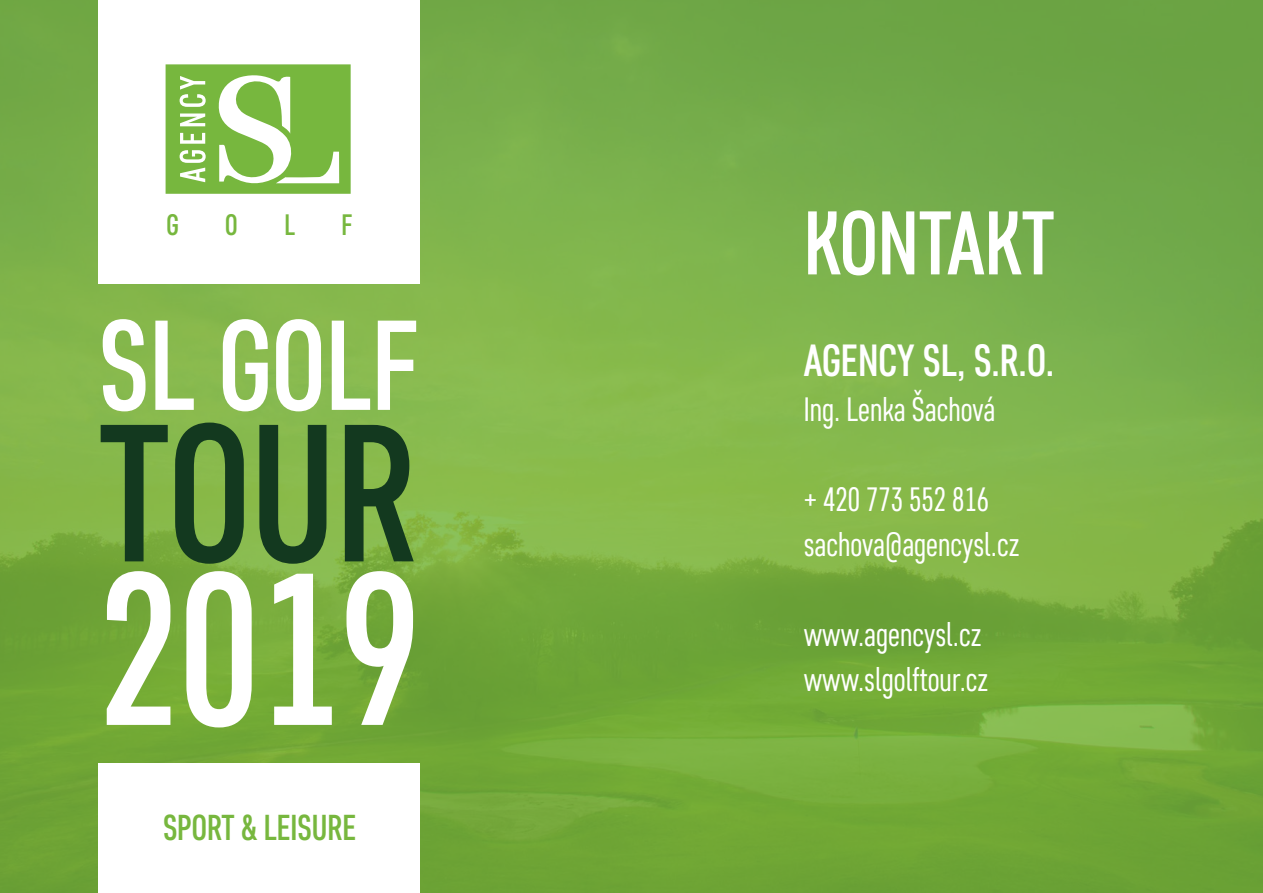
<style>
.page{position:relative;width:1263px;height:893px;background:#fff}
.page>*{position:absolute;margin:0;border:0;box-sizing:border-box;transform-origin:0 0}
.t1{font:500 216px "Core Sans D47 Cn";color:#fff}
.t2{font:500 195px "Core Sans D47 Cn";color:#13391f}
.t3{font:500 127.5px "Core Sans D47 Cn";color:#fff}
.t4{font:500 90px "Core Sans D47 Cn";color:#fff}
.t5{font:500 45px "Core Sans D47 Cn";color:#fff}
.t6{font:500 36px "Core Sans D47 Cn";color:#77b73e}
.t7{font:33.75px "Core Sans D37 Cn";color:#fff}
.t8{font:500 29.55px "Core Sans D47 Cn";color:#77b73e}
</style>
<div class="page">
<img style="left:0;top:0;width:1263px;height:893px">
<div style="left:99px;top:0;width:321px;height:283px;background:#fff"></div>
<div style="left:99px;top:763px;width:321px;height:130px;background:#fff"></div>
<svg style="left:166px;top:64px;width:185px;height:130px"></svg>
<p class="t8" style="left:166px;top:207px;width:14px">G</p>
<p class="t8" style="left:225px;top:207px;width:14px">O</p>
<p class="t8" style="left:284px;top:207px;width:12px">L</p>
<p class="t8" style="left:342px;top:207px;width:12px">F</p>
<p class="t3" style="left:99px;top:288px;width:321px">SL GOLF</p>
<p class="t2" style="left:99px;top:375px;width:319px">TOUR</p>
<p class="t1" style="left:99px;top:518px;width:323px">2019</p>
<p class="t6" style="left:163px;top:806px;width:195px">SPORT &amp; LEISURE</p>
<p class="t4" style="left:804px;top:188px;width:252px">KONTAKT</p>
<p class="t5" style="left:804px;top:333px;width:252px">AGENCY SL, S.R.O.</p>
<p class="t7" style="left:804px;top:388px;width:193px">Ing. Lenka Šachová</p>
<p class="t7" style="left:804px;top:478px;width:187px">+ 420 773 552 816</p>
<p class="t7" style="left:804px;top:523px;width:217px">sachova@agencysl.cz</p>
<p class="t7" style="left:804px;top:613px;width:179px">www.agencysl.cz</p>
<p class="t7" style="left:804px;top:658px;width:186px">www.slgolftour.cz</p>
</div>
